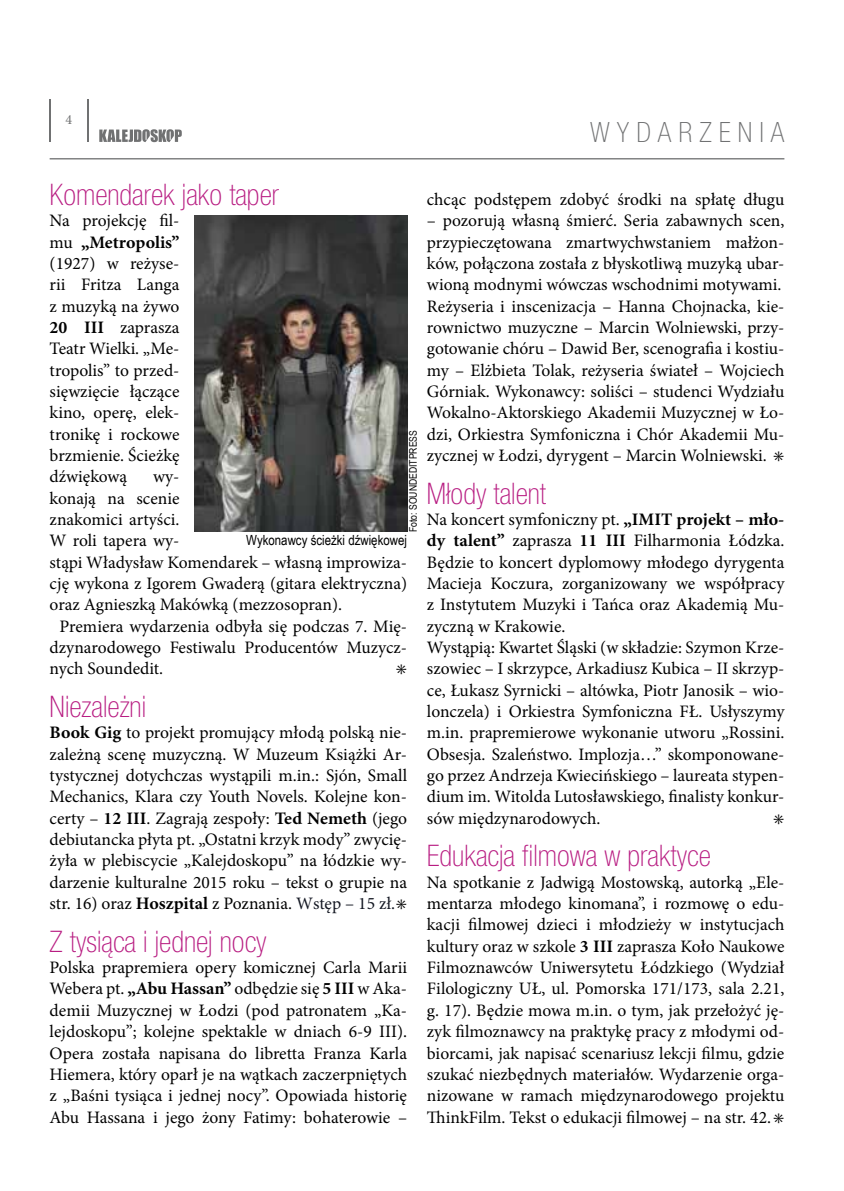
<style>
.page{position:relative;width:844px;height:1191px;background:#fff}
.page>*{position:absolute;margin:0;border:0;box-sizing:border-box;transform-origin:0 0}
.t1{font:100 condensed 29.75px "Helvetica Neue LT Pro";color:#b81d82}
.t2{font:100 condensed 28px "Helvetica Neue LT Pro";letter-spacing:.25em;color:#707172}
.t3{font:17.5px/21.3px "Minion Pro";color:#000;text-align:justify}
.t4{font:14px "Arial Narrow";color:#000}
.t5{font:14px "Minion Pro";color:#707172}
.t6{font:10.5px "Arial Narrow";color:#000}
.s1{font-weight:700}
.s2{color:#141823}
</style>
<div class="page">
<hr style="left:50px;top:99px;width:1px;height:43px;background:#707172">
<hr style="left:88px;top:99px;width:1px;height:43px;background:#707172">
<hr style="left:50px;top:158px;width:734px;height:1px;background:#707172">
<svg style="left:99px;top:129px;width:83px;height:13px"></svg>
<img style="left:194px;top:215px;width:213px;height:317px">
<p class="t5" style="left:66px;top:110px;width:8px">4</p>
<h2 class="t2" style="left:590px;top:117px;width:196px">WYDARZENIA</h2>
<h1 class="t1" style="left:50px;top:178px;width:231px">Komendarek jako taper</h1>
<p class="t3" style="left:50px;top:210px;width:131px">Na projekcję fil&shy;mu <span class="s1">„Metropolis” </span>(1927) w reżyse&shy;rii Fritza Langa z muzyką na żywo <span class="s1">20 III</span> zaprasza Teatr Wielki. „Me&shy;tropolis” to przed&shy;sięwzięcie łączące kino, operę, elek&shy;tronikę i rockowe brzmienie. Ścieżkę dźwiękową</p>
<p class="t6" style="left:405px;top:532px;width:103px;rotate:-90deg">Foto: SOUNDEDITPRESS</p>
<p class="t3" style="left:153px;top:466px;width:28px">wy-</p>
<p class="t3" style="left:50px;top:487px;width:131px">konają na scenie</p>
<p class="t3" style="left:50px;top:509px;width:131px">znakomici artyści.</p>
<p class="t3" style="left:50px;top:530px;width:131px">W roli tapera wy-</p>
<p class="t3" style="left:50px;top:551px;width:359px">stąpi Władysław Komendarek – własną improwiza-</p>
<p class="t3" style="left:50px;top:573px;width:359px">cję wykona z Igorem Gwaderą (gitara elektryczna)</p>
<p class="t3" style="left:50px;top:594px;width:294px">oraz Agnieszką Makówką (mezzosopran).</p>
<p class="t3" style="left:60px;top:615px;width:349px">Premiera wydarzenia odbyła się podczas 7. Mię-</p>
<p class="t3" style="left:50px;top:637px;width:359px">dzynarodowego Festiwalu Producentów Muzycz-</p>
<p class="t3" style="left:50px;top:658px;width:115px">nych Soundedit.</p>
<p class="t3" style="left:396px;top:658px;width:13px">✳</p>
<h1 class="t1" style="left:50px;top:690px;width:98px">Niezależni</h1>
<p class="t3" style="left:50px;top:722px;width:359px"><span class="s1">Book Gig</span> to projekt promujący młodą polską nie&shy;zależną scenę muzyczną. W Muzeum Książki Ar&shy;tystycznej dotychczas wystąpili m.in.: Sjón, Small Mechanics, Klara czy Youth Novels. Kolejne kon&shy;certy – <span class="s1">12 III</span>. Zagrają zespoły: <span class="s1">Ted Nemeth</span> (jego debiutancka płyta pt. „Ostatni krzyk mody” zwycię&shy;żyła w plebiscycie „Kalejdoskopu” na łódzkie wy&shy;darzenie kulturalne 2015 roku – tekst o grupie na str. 16) oraz <span class="s1">Hoszpital</span> z Poznania. <span class="s2">Wstęp – 15 zł.</span>✳</p>
<h1 class="t1" style="left:50px;top:925px;width:218px">Z tysiąca i jednej nocy</h1>
<p class="t3" style="left:50px;top:957px;width:359px">Polska prapremiera opery komicznej Carla Marii Webera pt. <span class="s1">„Abu Hassan”</span> odbędzie się <span class="s1">5 III</span> w Aka&shy;demii Muzycznej w Łodzi (pod patronatem „Ka&shy;lejdoskopu”; kolejne spektakle w dniach 6-9 III).<br>Opera została napisana do libretta Franza Karla Hiemera, który oparł je na wątkach zaczerpniętych z „Baśni tysiąca i jednej nocy”. Opowiada historię Abu Hassana i jego żony Fatimy: bohaterowie –</p>
<p class="t4" style="left:246px;top:529px;width:162px">Wykonawcy ścieżki dźwiękowej</p>
<p class="t3" style="left:427px;top:189px;width:359px">chcąc podstępem zdobyć środki na spłatę długu</p>
<p class="t3" style="left:427px;top:210px;width:359px;text-align:left">– pozorują własną śmierć. Seria zabawnych scen, przypieczętowana zmartwychwstaniem małżon&shy;ków, połączona została z błyskotliwą muzyką ubar&shy;wioną modnymi wówczas wschodnimi motywami.<br>Reżyseria i inscenizacja – Hanna Chojnacka, kie&shy;rownictwo muzyczne – Marcin Wolniewski, przy&shy;gotowanie chóru – Dawid Ber, scenografia i kostiu&shy;my – Elżbieta Tolak, reżyseria świateł – Wojciech Górniak. Wykonawcy: soliści – studenci Wydziału Wokalno-Aktorskiego Akademii Muzycznej w Ło&shy;dzi, Orkiestra Symfoniczna i Chór Akademii Mu&shy;zycznej w Łodzi, dyrygent – Marcin Wolniewski. ✳</p>
<h1 class="t1" style="left:427px;top:477px;width:120px">Młody talent</h1>
<p class="t3" style="left:427px;top:509px;width:359px;text-align:left">Na koncert symfoniczny pt. <span class="s1">„IMIT projekt – mło&shy;dy talent”</span> zaprasza <span class="s1">11 III</span> Filharmonia Łódzka.<br>Będzie to koncert dyplomowy młodego dyrygenta Macieja Koczura, zorganizowany we współpracy z Instytutem Muzyki i Tańca oraz Akademią Mu&shy;zyczną w Krakowie.<br>Wystąpią: Kwartet Śląski (w składzie: Szymon Krze&shy;szowiec – I skrzypce, Arkadiusz Kubica – II skrzyp&shy;ce, Łukasz Syrnicki – altówka, Piotr Janosik – wio&shy;lonczela) i Orkiestra Symfoniczna FŁ. Usłyszymy m.in. prapremierowe wykonanie utworu „Rossini.<br>Obsesja. Szaleństwo. Implozja…” skomponowane&shy;go przez Andrzeja Kwiecińskiego – laureata stypen&shy;dium im. Witolda Lutosławskiego, finalisty konkur&shy;sów międzynarodowych.</p>
<p class="t3" style="left:773px;top:807px;width:13px">✳</p>
<h1 class="t1" style="left:427px;top:839px;width:285px">Edukacja filmowa w praktyce</h1>
<p class="t3" style="left:427px;top:871px;width:359px">Na spotkanie z Jadwigą Mostowską, autorką „Ele&shy;mentarza młodego kinomana”, i rozmowę o edu&shy;kacji filmowej dzieci i młodzieży w instytucjach kultury oraz w szkole <span class="s1">3 III</span> zaprasza Koło Naukowe Filmoznawców Uniwersytetu Łódzkiego (Wydział Filologiczny UŁ, ul. Pomorska 171/173, sala 2.21, g. 17). Będzie mowa m.in. o tym, jak przełożyć ję&shy;zyk filmoznawcy na praktykę pracy z młodymi od&shy;biorcami, jak napisać scenariusz lekcji filmu, gdzie szukać niezbędnych materiałów. Wydarzenie orga&shy;nizowane w ramach międzynarodowego projektu ThinkFilm. Tekst o edukacji filmowej – na str. 42.✳</p>
</div>
